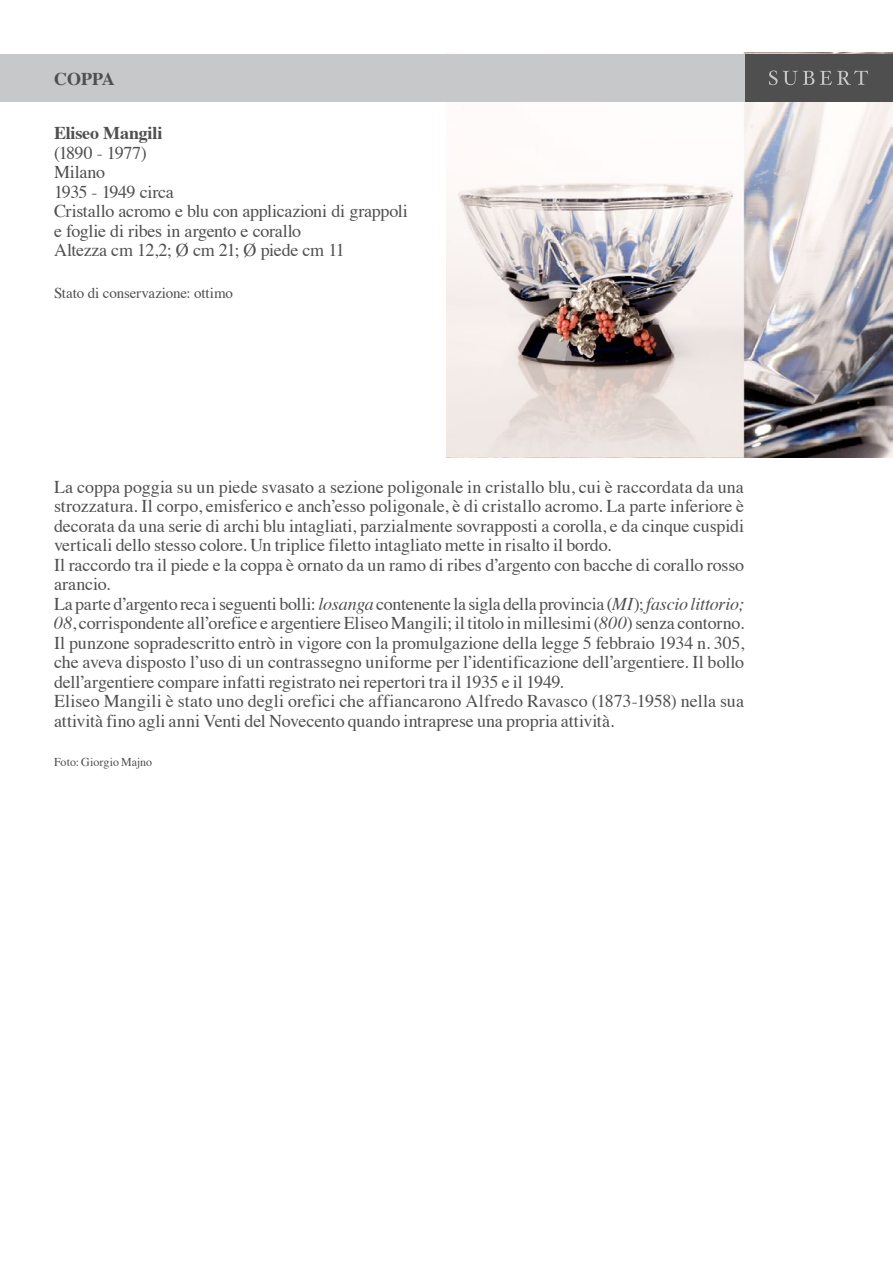
<style>
.page{position:relative;width:893px;height:1263px;background:#fff}
.page>*{position:absolute;margin:0;border:0;box-sizing:border-box;transform-origin:0 0}
.t1{font:18px/19.5px "Times";letter-spacing:-.005em;color:#4f4f4f}
.t2{font:700 18px "Times";letter-spacing:-.005em;color:#4f4f4f}
.t3{font:15px "Times";letter-spacing:-.01em;color:#4f4f4f}
.t4{font:12px "Times";color:#4f4f4f}
.s1{font-style:italic}
</style>
<div class="page">
<img style="left:446px;top:53px;width:447px;height:405px">
<div style="left:744px;top:54px;width:149px;height:48px;background:#4f4f4f"></div>
<svg style="left:769px;top:71px;width:8px;height:14px"></svg>
<svg style="left:783px;top:71px;width:31px;height:14px"></svg>
<svg style="left:820px;top:71px;width:48px;height:14px"></svg>
<div style="left:0;top:54px;width:744px;height:48px;background:#c7c8ca"></div>
<p class="t2" style="left:54px;top:61px;width:62px">COPPA</p>
<p class="t2" style="left:54px;top:116px;width:110px">Eliseo Mangili</p>
<p class="t1" style="left:54px;top:142px;width:355px">(1890 - 1977)<br>Milano<br>1935 - 1949 circa<br>Cristallo acromo e blu con applicazioni di grappoli e foglie di ribes in argento e corallo<br>Altezza cm 12,2; Ø cm 21; Ø piede cm 11</p>
<p class="t3" style="left:54px;top:278px;width:180px">Stato di conservazione: ottimo</p>
<p class="t1" style="left:54px;top:476px;width:692px">La coppa poggia su un piede svasato a sezione poligonale in cristallo blu, cui è raccordata da una strozzatura. Il corpo, emisferico e anch’esso poligonale, è di cristallo acromo. La parte inferiore è decorata da una serie di archi blu intagliati, parzialmente sovrapposti a corolla, e da cinque cuspidi verticali dello stesso colore. Un triplice filetto intagliato mette in risalto il bordo.<br>Il raccordo tra il piede e la coppa è ornato da un ramo di ribes d’argento con bacche di corallo rosso arancio.<br>La parte d’argento reca i seguenti bolli: <span class="s1">losanga</span> contenente la sigla della provincia (<span class="s1">MI</span>); <span class="s1">fascio littorio; 08</span>, corrispondente all’orefice e argentiere Eliseo Mangili; il titolo in millesimi (<span class="s1">800</span>) senza contorno.<br>Il punzone sopradescritto entrò in vigore con la promulgazione della legge 5 febbraio 1934 n. 305, che aveva disposto l’uso di un contrassegno uniforme per l’identificazione dell’argentiere. Il bollo dell’argentiere compare infatti registrato nei repertori tra il 1935 e il 1949.<br>Eliseo Mangili è stato uno degli orefici che affiancarono Alfredo Ravasco (1873-1958) nella sua attività fino agli anni Venti del Novecento quando intraprese una propria attività.</p>
<p class="t4" style="left:54px;top:751px;width:100px">Foto: Giorgio Majno</p>
</div>
